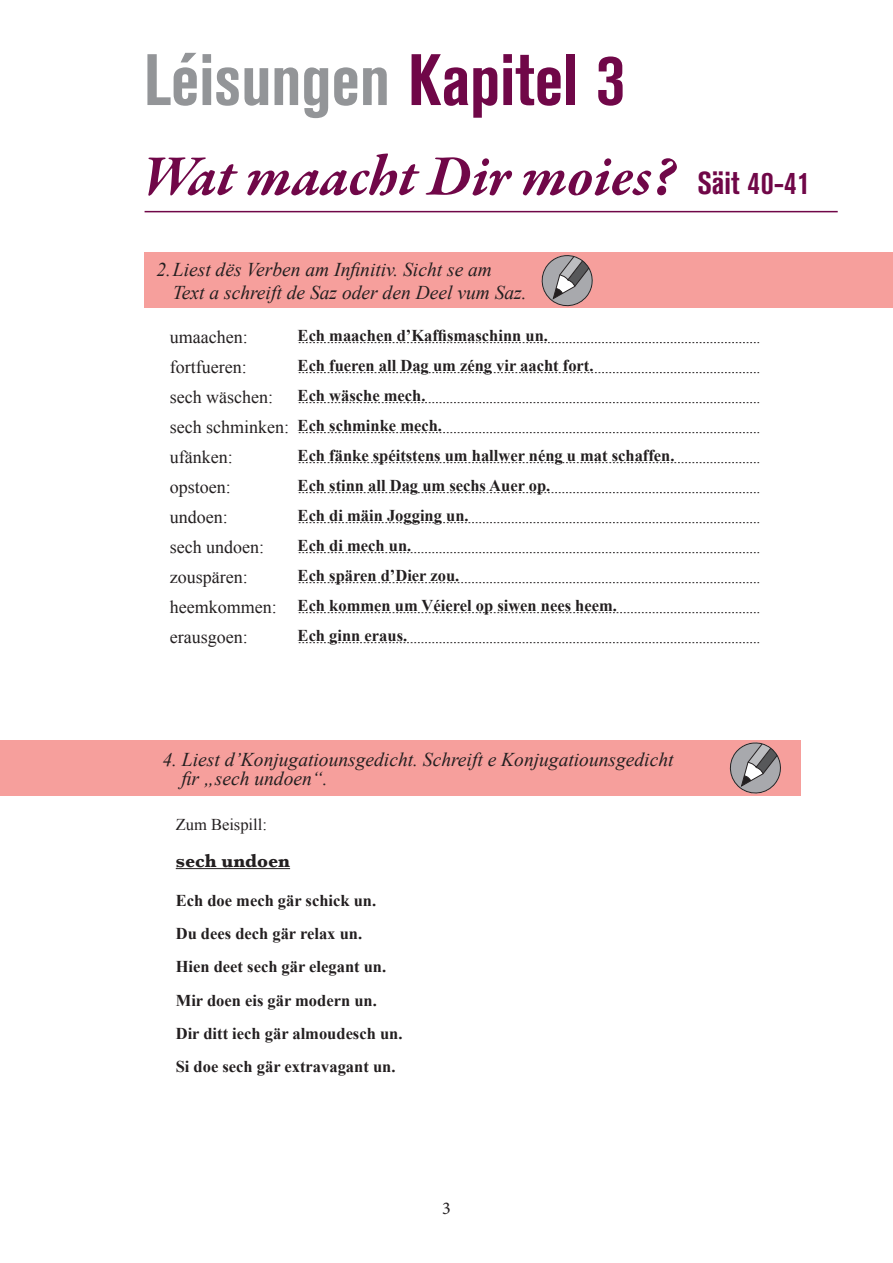
<style>
.page{position:relative;width:893px;height:1263px;background:#fff}
.page>*{position:absolute;margin:0;border:0;box-sizing:border-box;transform-origin:0 0}
.t1{font:700 condensed 72px "Akzidenz Grotesk BE";color:#939598}
.t2{font:italic 700 58.5px "Garamond Premr Pro";color:#700748}
.t3{font:italic 19.5px/23.4px "Times New Roman";color:#231f20}
.t4{font:700 19.5px "Baskerville";color:#231f20}
.t5{font:18px/30px "Times New Roman";color:#231f20}
.t6{font:18px "Minion Pro";color:#231f20}
.t7{font:700 16.5px/30px "Times New Roman";color:#231f20}
.t8{font:16.5px "Times New Roman";color:#231f20}
.s1{color:#700748}
.s2{font-family:"Akzidenz Grotesk BE";font-style:normal;font-stretch:condensed;font-size:31.5px}
</style>
<div class="page">
<hr style="left:145px;top:211px;width:693px;height:1px;background:#700748">
<div style="left:145px;top:252px;width:748px;height:55px;background:#f69f9c"></div>
<svg style="left:541px;top:255px;width:52px;height:52px"></svg>
<svg style="left:299px;top:342px;width:460px;height:1px"></svg>
<svg style="left:299px;top:372px;width:460px;height:1px"></svg>
<svg style="left:299px;top:402px;width:460px;height:1px"></svg>
<svg style="left:299px;top:432px;width:460px;height:1px"></svg>
<svg style="left:299px;top:462px;width:460px;height:1px"></svg>
<svg style="left:299px;top:492px;width:460px;height:1px"></svg>
<svg style="left:299px;top:522px;width:460px;height:1px"></svg>
<svg style="left:299px;top:552px;width:460px;height:1px"></svg>
<svg style="left:299px;top:582px;width:460px;height:1px"></svg>
<svg style="left:299px;top:612px;width:460px;height:1px"></svg>
<svg style="left:299px;top:642px;width:460px;height:1px"></svg>
<div style="left:0;top:740px;width:801px;height:56px;background:#f69f9c"></div>
<svg style="left:729px;top:742px;width:52px;height:52px"></svg>
<hr style="left:176px;top:868px;width:114px;height:1px;background:#231f20">
<h1 class="t1" style="left:144px;top:39px;width:482px">Léisungen <span class="s1">Kapitel 3</span></h1>
<h2 class="t2" style="left:143px;top:140px;width:669px">Wat maacht Dir moies? <span class="s2">Säit 40-41</span></h2>
<p class="t3" style="left:173px;top:257px;width:355px;text-indent:-16px">2. Liest dës Verben am Infinitiv. Sicht se am<br>Text a schreift de Saz oder den Deel vum Saz.</p>
<p class="t5" style="left:170px;top:322px;width:121px">umaachen: fortfueren:<br>sech wäschen: sech schminken: ufänken: opstoen: undoen:<br>sech undoen: zouspären: heemkommen: erausgoen:</p>
<p class="t7" style="left:298px;top:320px;width:378px">Ech maachen d’Kaffismaschinn un.<br>Ech fueren all Dag um zéng vir aacht fort.<br>Ech wäsche mech.<br>Ech schminke mech.<br>Ech fänke spéitstens um hallwer néng u mat schaffen.<br>Ech stinn all Dag um sechs Auer op.<br>Ech di mäin Jogging un.<br>Ech di mech un.<br>Ech spären d’Dier zou.<br>Ech kommen um Véierel op siwen nees heem.<br>Ech ginn eraus.</p>
<p class="t3" style="left:182px;top:749px;width:493px;line-height:19.5px;text-indent:-20px">4. Liest d’Konjugatiounsgedicht. Schreift e Konjugatiounsgedicht fir „sech undoen“.</p>
<p class="t8" style="left:176px;top:813px;width:93px">Zum Beispill:</p>
<p class="t4" style="left:176px;top:847px;width:116px">sech undoen</p>
<p class="t7" style="left:176px;top:883px;width:228px;line-height:33.2px">Ech doe mech gär schick un.<br>Du dees dech gär relax un.<br>Hien deet sech gär elegant un.<br>Mir doen eis gär modern un.<br>Dir ditt iech gär almoudesch un.<br>Si doe sech gär extravagant un.</p>
<p class="t6" style="left:442px;top:1196px;width:10px">3</p>
</div>
